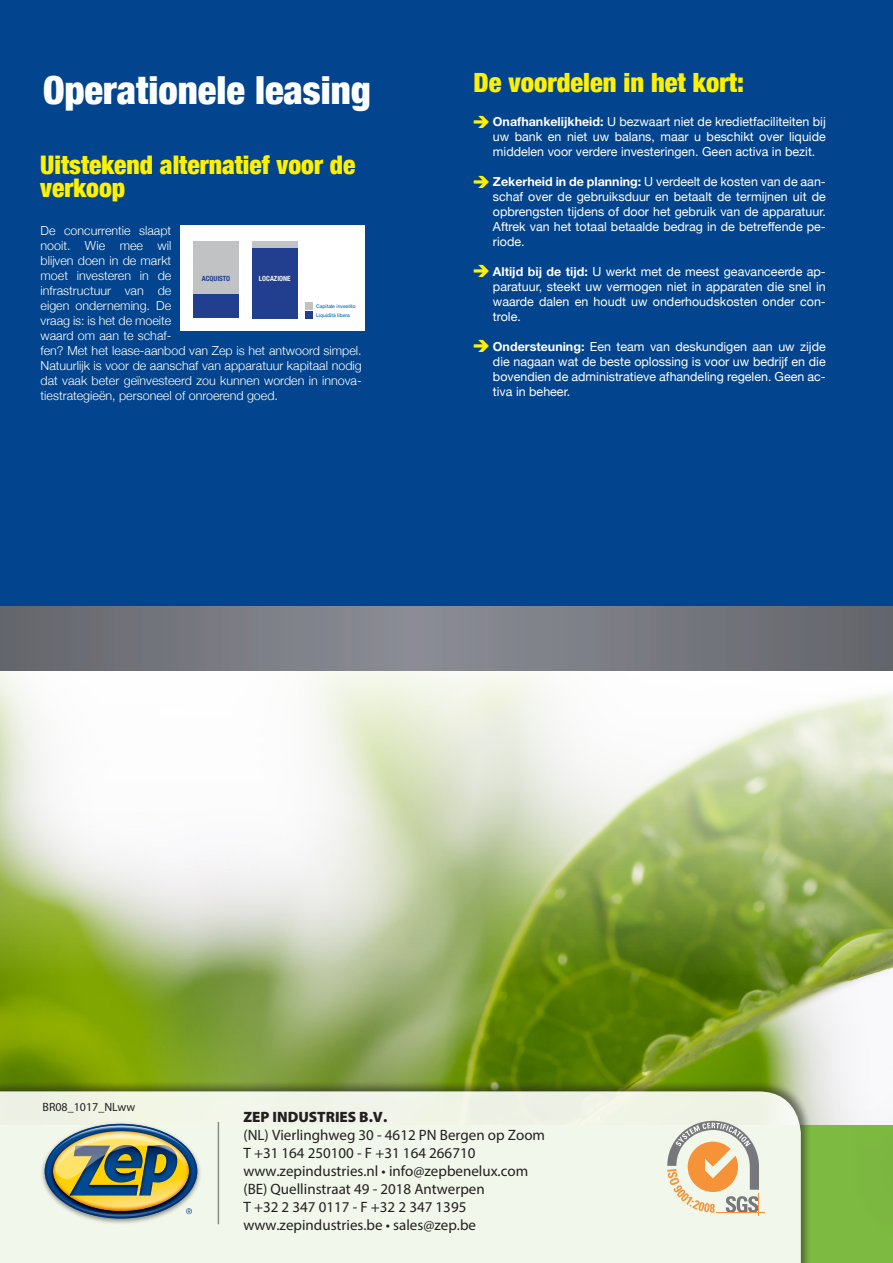
<style>
.page{position:relative;width:893px;height:1263px;background:#fff}
.page>*{position:absolute;margin:0;border:0;box-sizing:border-box;transform-origin:0 0}
.t1{font:900 condensed 38.7px "Helvetica Neue";color:#fff}
.t2{font:900 condensed 26.55px "Helvetica Neue";color:#fff101}
.t3{font:900 condensed 25.65px/23.5px "Helvetica Neue";color:#fff101}
.Normale{font:15px "Myriad Pro";color:#231f20}
.Normale-2{font:900 15px "Myriad Pro";color:#231f20}
.t4{font:12.45px/15px "Helvetica Neue";color:#fff;text-align:justify}
.t5{font:300 12.45px/15px "Helvetica Neue";color:#fff}
.t6{font:12px "Myriad Pro";color:#231f20}
.t7{font:700 condensed 7.05px "Helvetica Neue";color:#f2f3f4}
.t8{font:700 condensed 7.05px "Helvetica Neue";color:#223f8f}
.t9{font:500 4.95px "Helvetica Neue";color:#1074bc}
.s1{font-weight:700}
</style>
<div class="page">
<img style="left:0;top:670px;width:893px;height:455px">
<div style="left:0;top:0;width:893px;height:606px;background:#02448d"></div>
<img style="left:0;top:606px;width:893px;height:64px">
<div style="left:0;top:1080px;width:812px;height:183px;background:#231f20;opacity:.6"></div>
<div style="left:0;top:1091px;width:801px;height:172px;background:#f1f7eb"></div>
<img style="left:815px;top:820px;width:78px;height:443px">
<div style="left:180px;top:225px;width:185px;height:106px;background:#fff"></div>
<div style="left:252px;top:241px;width:46px;height:22px;background:#c1c2c4"></div>
<div style="left:193px;top:241px;width:46px;height:59px;background:#c1c2c4"></div>
<div style="left:193px;top:294px;width:46px;height:24px;background:#223f8f"></div>
<div style="left:252px;top:248px;width:46px;height:70px;background:#223f8f"></div>
<div style="left:306px;top:303px;width:7px;height:7px;background:#c1c2c4"></div>
<div style="left:306px;top:311px;width:7px;height:7px;background:#223f8f"></div>
<img style="left:38px;top:1120px;width:166px;height:106px">
<img style="left:47px;top:1217px;width:148px;height:2px">
<img style="left:47px;top:1125px;width:148px;height:92px">
<hr style="left:218px;top:1122px;width:1px;height:102px;background:#231f20">
<hr style="left:717px;top:1212px;width:48px;height:1px;background:#f69238">
<svg style="left:667px;top:1121px;width:92px;height:95px"></svg>
<svg style="left:474px;top:116px;width:15px;height:12px"></svg>
<svg style="left:474px;top:175px;width:15px;height:13px"></svg>
<svg style="left:474px;top:265px;width:15px;height:12px"></svg>
<svg style="left:474px;top:340px;width:15px;height:12px"></svg>
<p class="t1" style="left:43px;top:66px;width:330px">Operationele leasing</p>
<p class="t3" style="left:40px;top:152px;width:317px">Uitstekend alternatief voor de verkoop</p>
<p class="t5" style="left:41px;top:223px;width:323px">De concurrentie slaapt<br>nooit. Wie mee wil<br>blijven doen in de markt<br>moet investeren in de<br>infrastructuur van de<br>eigen onderneming. De<br>vraag is: is het de moeite<br>waard om aan te schaf-<br>fen? Met het lease-aanbod van Zep is het antwoord simpel.<br>Natuurlijk is voor de aanschaf van apparatuur kapitaal nodig dat vaak beter geïnvesteerd zou kunnen worden in innova&shy;tiestrategieën, personeel of onroerend goed.</p>
<p class="t8" style="left:202px;top:273px;width:30px">ACQUISTO</p>
<p class="t7" style="left:259px;top:273px;width:33px">LOCAZIONE</p>
<p class="t9" style="left:316px;top:302px;width:41px">Capitale investito</p>
<p class="t9" style="left:316px;top:311px;width:35px">Liquidità libera</p>
<p class="t2" style="left:474px;top:66px;width:272px">De voordelen in het kort:</p>
<p class="t4" style="left:493px;top:114px;width:334px"><span class="s1">Onafhankelijkheid:</span> U bezwaart niet de kredietfaciliteiten bij uw bank en niet uw balans, maar u beschikt over liquide middelen voor verdere investeringen. Geen activa in bezit.</p>
<p class="t4" style="left:493px;top:174px;width:334px"><span class="s1">Zekerheid in de planning:</span> U verdeelt de kosten van de aan&shy;schaf over de gebruiksduur en betaalt de termijnen uit de opbrengsten tijdens of door het gebruik van de apparatuur.<br>Aftrek van het totaal betaalde bedrag in de betreffende pe&shy;riode.</p>
<p class="t4" style="left:493px;top:264px;width:334px"><span class="s1">Altijd bij de tijd:</span> U werkt met de meest geavanceerde ap&shy;paratuur, steekt uw vermogen niet in apparaten die snel in waarde dalen en houdt uw onderhoudskosten onder con&shy;trole.</p>
<p class="t4" style="left:493px;top:339px;width:334px"><span class="s1">Ondersteuning:</span> Een team van deskundigen aan uw zijde die nagaan wat de beste oplossing is voor uw bedrijf en die bovendien de administratieve afhandeling regelen. Geen ac&shy;tiva in beheer.</p>
<p class="t6" style="left:43px;top:1099px;width:94px">BR08_1017_NLww</p>
<p class="Normale-2" style="left:243px;top:1108px;width:145px">ZEP INDUSTRIES B.V.</p>
<p class="Normale" style="left:243px;top:1126px;width:303px">(NL) Vierlinghweg 30 - 4612 PN Bergen op Zoom</p>
<p class="Normale" style="left:243px;top:1144px;width:233px">T +31 164 250100 - F +31 164 266710</p>
<p class="Normale" style="left:243px;top:1162px;width:286px">www.zepindustries.nl • info@zepbenelux.com</p>
<p class="Normale" style="left:243px;top:1180px;width:243px">(BE) Quellinstraat 49 - 2018 Antwerpen</p>
<p class="Normale" style="left:243px;top:1198px;width:224px">T +32 2 347 0117 - F +32 2 347 1395</p>
<p class="Normale" style="left:243px;top:1216px;width:234px">www.zepindustries.be • sales@zep.be</p>
</div>
